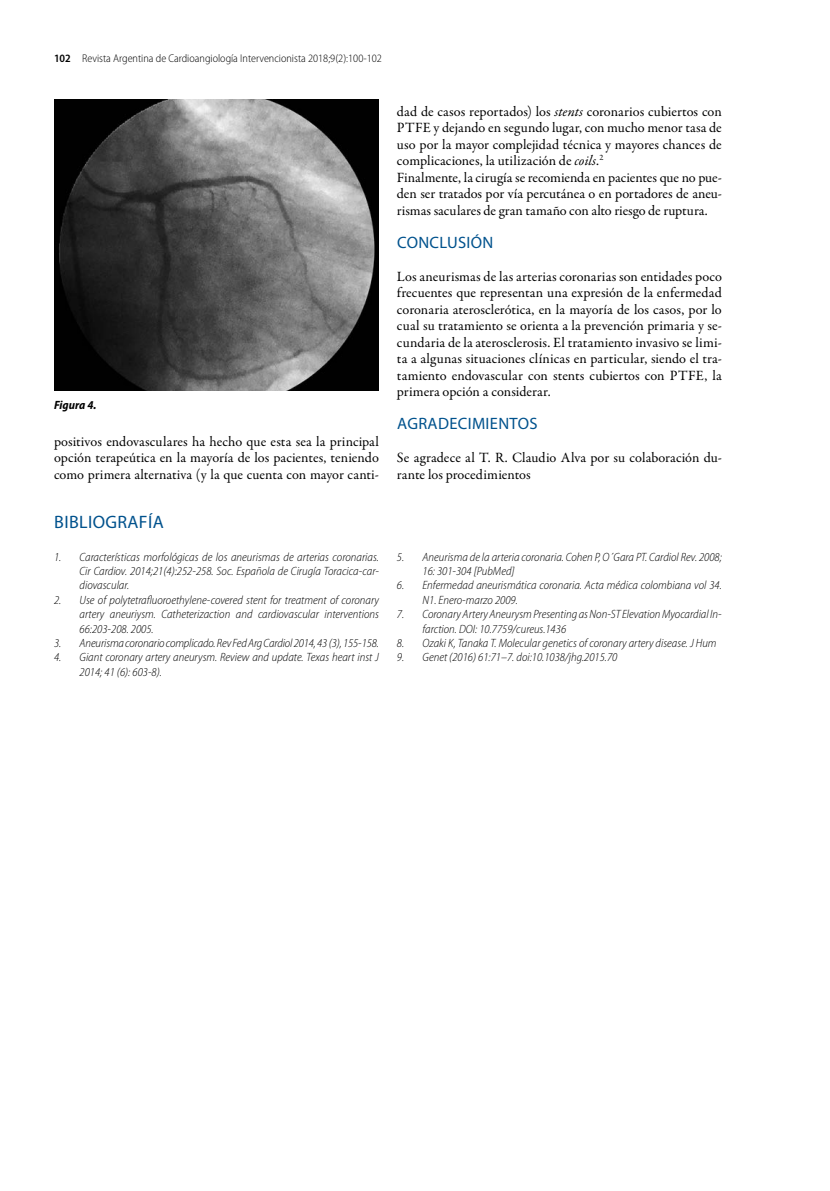
<style>
.page{position:relative;width:830px;height:1191px;background:#fff}
.page>*{position:absolute;margin:0;border:0;box-sizing:border-box;transform-origin:0 0}
.t1{font:18px "Myriad Pro";letter-spacing:.02em;color:#00528d}
.t2{font:16.5px "Myriad Pro";letter-spacing:.02em;color:#00528d}
.t3{font:14.25px/16.5px "Garamond Premr Pro";color:#000;text-align:justify}
.t4{font:italic 300 semi-condensed 12px/14.4px "Myriad Pro";color:#000}
.t5{font:italic 700 semi-condensed 12px "Myriad Pro";color:#000}
.t6{font:300 semi-condensed 11.25px "Myriad Pro";color:#000}
.s1{font-weight:600}
.s2{font-style:italic}
</style>
<div class="page">
<img style="left:54px;top:99px;width:325px;height:291px">
<p class="t6" style="left:54px;top:52px;width:329px"><span class="s1">102</span> Revista Argentina de Cardioangiología Intervencionista 2018;9(2):100-102</p>
<p class="t5" style="left:54px;top:397px;width:44px">Figura 4.</p>
<p class="t3" style="left:54px;top:433px;width:326px">positivos endovasculares ha hecho que esta sea la principal opción terapeútica en la mayoría de los pacientes, teniendo como primera alternativa (y la que cuenta con mayor canti-</p>
<p class="t1" style="left:54px;top:511px;width:111px">BIBLIOGRAFÍA</p>
<p class="t4" style="left:80px;top:549px;width:301px;text-align:justify;text-indent:-26px">1. Características morfológicas de los aneurismas de arterias coronarias.<br>Cir Cardiov. 2014;21(4):252-258. Soc. Española de Cirugía Toracica-car&shy;diovascular.</p>
<p class="t4" style="left:80px;top:592px;width:301px;text-align:justify;text-indent:-26px">2. Use of polytetrafluoroethylene-covered stent for treatment of coronary artery aneuriysm. Catheterizaction and cardiovascular interventions 66:203-208. 2005.</p>
<p class="t4" style="left:54px;top:636px;width:326px">3. Aneurisma coronario complicado. Rev Fed Arg Cardiol 2014, 43 (3), 155-158.</p>
<p class="t4" style="left:80px;top:650px;width:301px;text-indent:-26px">4. Giant coronary artery aneurysm. Review and update. Texas heart inst J<br>2014; 41 (6): 603-8).</p>
<p class="t3" style="left:397px;top:103px;width:326px;text-align:left">dad de casos reportados) los <span class="s2">stents</span> coronarios cubiertos con PTFE y dejando en segundo lugar, con mucho menor tasa de uso por la mayor complejidad técnica y mayores chances de complicaciones, la utilización de <span class="s2">coils</span>.<sup>2<br></sup>Finalmente, la cirugía se recomienda en pacientes que no pue&shy;den ser tratados por vía percutánea o en portadores de aneu&shy;rismas saculares de gran tamaño con alto riesgo de ruptura.</p>
<p class="t2" style="left:397px;top:232px;width:98px">CONCLUSIÓN</p>
<p class="t3" style="left:397px;top:268px;width:326px">Los aneurismas de las arterias coronarias son entidades poco frecuentes que representan una expresión de la enfermedad coronaria aterosclerótica, en la mayoría de los casos, por lo cual su tratamiento se orienta a la prevención primaria y se&shy;cundaria de la aterosclerosis. El tratamiento invasivo se limi&shy;ta a algunas situaciones clínicas en particular, siendo el tra&shy;tamiento endovascular con stents cubiertos con PTFE, la primera opción a considerar.</p>
<p class="t2" style="left:397px;top:413px;width:142px">AGRADECIMIENTOS</p>
<p class="t3" style="left:397px;top:450px;width:326px">Se agradece al T. R. Claudio Alva por su colaboración du&shy;rante los procedimientos</p>
<p class="t4" style="left:422px;top:549px;width:301px;text-indent:-26px">5. Aneurisma de la arteria coronaria. Cohen P, O´Gara PT. Cardiol Rev. 2008;<br>16: 301-304 [PubMed]</p>
<p class="t4" style="left:422px;top:578px;width:301px;text-indent:-26px">6. Enfermedad aneurismática coronaria. Acta médica colombiana vol 34.<br>N1. Enero-marzo 2009.</p>
<p class="t4" style="left:422px;top:607px;width:301px;text-indent:-26px">7. Coronary Artery Aneurysm Presenting as Non-ST Elevation Myocardial In&shy;farction. DOI: 10.7759/cureus.1436</p>
<p class="t4" style="left:397px;top:636px;width:321px">8. Ozaki K, Tanaka T. Molecular genetics of coronary artery disease. J Hum</p>
<p class="t4" style="left:397px;top:650px;width:222px">9. Genet (2016) 61:71–7. doi:10.1038/jhg.2015.70</p>
</div>
